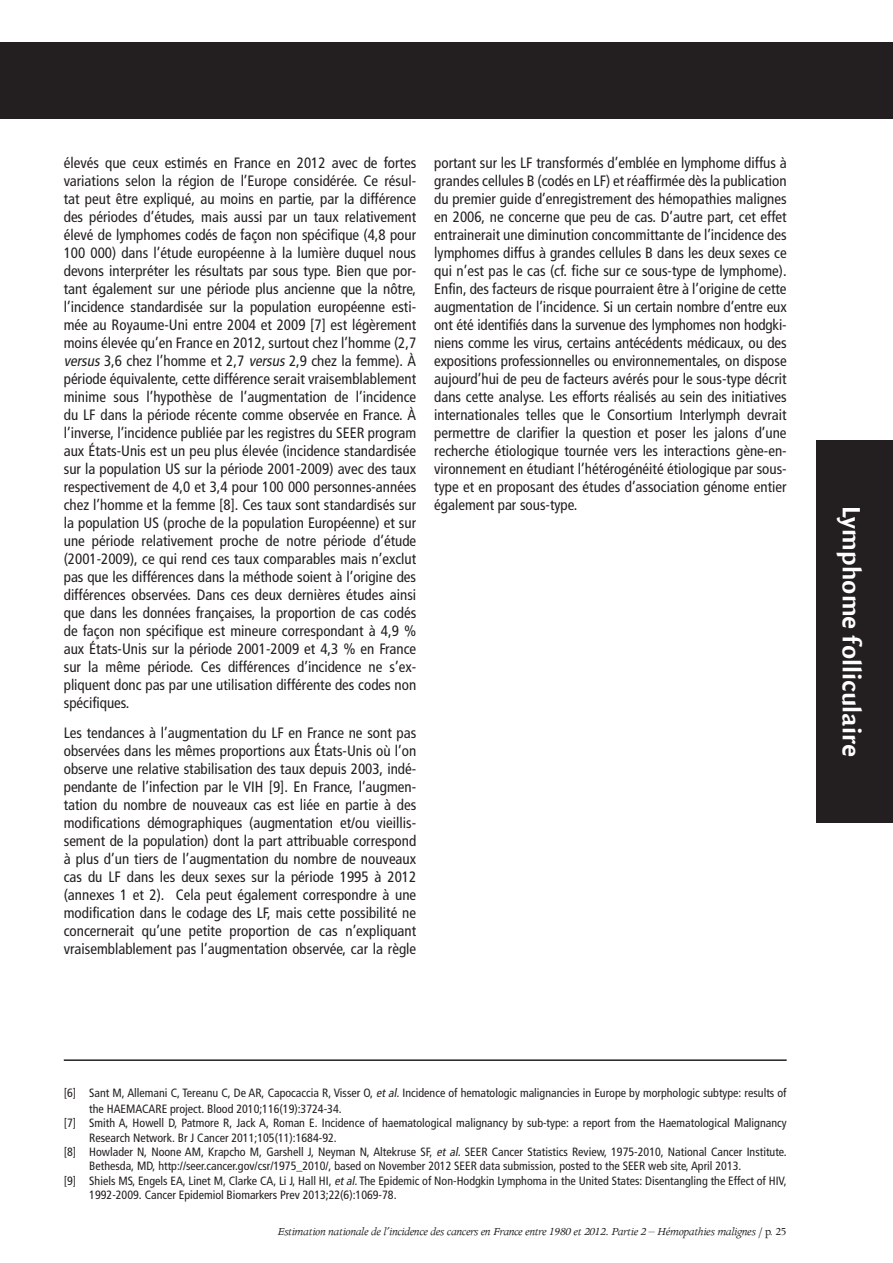
<style>
.page{position:relative;width:893px;height:1263px;background:#fff}
.page>*{position:absolute;margin:0;border:0;box-sizing:border-box;transform-origin:0 0}
.TitrePartie{font:700 27px "Quadraat Sans";color:#fff}
.Body{font:condensed 15px/18px "Frutiger";color:#231f20;text-align:justify}
.NoteBasPage{font:condensed 12px/14.4px "Frutiger";color:#231f20}
.t1{font:italic 12px "Apollo";letter-spacing:-.03em;color:#231f20}
.s1{font-style:italic}
.s2{font-style:normal}
</style>
<div class="page">
<div style="left:0;top:43px;width:893px;height:76px;background:#231f20"></div>
<div style="left:816px;top:440px;width:77px;height:383px;background:#231f20"></div>
<hr style="left:64px;top:1059px;width:723px;height:2px;background:#231f20">
<p class="Body" style="left:64px;top:153px;width:354px">élevés que ceux estimés en France en 2012 avec de fortes variations selon la région de l’Europe considérée. Ce résul&shy;tat peut être expliqué, au moins en partie, par la différence des périodes d’études, mais aussi par un taux relativement élevé de lymphomes codés de façon non spécifique (4,8 pour 100 000) dans l’étude européenne à la lumière duquel nous devons interpréter les résultats par sous type. Bien que por&shy;tant également sur une période plus ancienne que la nôtre, l’incidence standardisée sur la population européenne esti&shy;mée au Royaume-Uni entre 2004 et 2009 [7] est légèrement moins élevée qu’en France en 2012, surtout chez l’homme (2,7 <span class="s1">versus</span> 3,6 chez l’homme et 2,7 <span class="s1">versus</span> 2,9 chez la femme). À période équivalente, cette différence serait vraisemblablement minime sous l’hypothèse de l’augmentation de l’incidence du LF dans la période récente comme observée en France. À l’inverse, l’incidence publiée par les registres du SEER program aux États-Unis est un peu plus élevée (incidence standardisée sur la population US sur la période 2001-2009) avec des taux respectivement de 4,0 et 3,4 pour 100 000 personnes-années chez l’homme et la femme [8]. Ces taux sont standardisés sur la population US (proche de la population Européenne) et sur une période relativement proche de notre période d’étude (2001-2009), ce qui rend ces taux comparables mais n’exclut pas que les différences dans la méthode soient à l’origine des différences observées. Dans ces deux dernières études ainsi que dans les données françaises, la proportion de cas codés de façon non spécifique est mineure correspondant à 4,9 % aux États-Unis sur la période 2001-2009 et 4,3 % en France sur la même période. Ces différences d’incidence ne s’ex&shy;pliquent donc pas par une utilisation différente des codes non spécifiques.</p>
<p class="Body" style="left:64px;top:724px;width:354px">Les tendances à l’augmentation du LF en France ne sont pas observées dans les mêmes proportions aux États-Unis où l’on observe une relative stabilisation des taux depuis 2003, indé&shy;pendante de l’infection par le VIH [9]. En France, l’augmen&shy;tation du nombre de nouveaux cas est liée en partie à des modifications démographiques (augmentation et/ou vieillis&shy;sement de la population) dont la part attribuable correspond à plus d’un tiers de l’augmentation du nombre de nouveaux cas du LF dans les deux sexes sur la période 1995 à 2012 (annexes 1 et 2). Cela peut également correspondre à une modification dans le codage des LF, mais cette possibilité ne concernerait qu’une petite proportion de cas n’expliquant vraisemblablement pas l’augmentation observée, car la règle</p>
<p class="Body" style="left:434px;top:153px;width:354px">portant sur les LF transformés d’emblée en lymphome diffus à grandes cellules B (codés en LF) et réaffirmée dès la publication du premier guide d’enregistrement des hémopathies malignes en 2006, ne concerne que peu de cas. D’autre part, cet effet entrainerait une diminution concommittante de l’incidence des lymphomes diffus à grandes cellules B dans les deux sexes ce qui n’est pas le cas (cf. fiche sur ce sous-type de lymphome).<br>Enfin, des facteurs de risque pourraient être à l’origine de cette augmentation de l’incidence. Si un certain nombre d’entre eux ont été identifiés dans la survenue des lymphomes non hodgki&shy;niens comme les virus, certains antécédents médicaux, ou des expositions professionnelles ou environnementales, on dispose aujourd’hui de peu de facteurs avérés pour le sous-type décrit dans cette analyse. Les efforts réalisés au sein des initiatives internationales telles que le Consortium Interlymph devrait permettre de clarifier la question et poser les jalons d’une recherche étiologique tournée vers les interactions gène-en&shy;vironnement en étudiant l’hétérogénéité étiologique par sous&shy;type et en proposant des études d’association génome entier également par sous-type.</p>
<p class="TitrePartie" style="left:867px;top:505px;width:253px;rotate:90deg">Lymphome folliculaire</p>
<p class="NoteBasPage" style="left:89px;top:1084px;width:699px;line-height:16.2px;text-indent:-26px">[6] Sant M, Allemani C, Tereanu C, De AR, Capocaccia R, Visser O, <span class="s1">etal.</span>Incidence of hematologic malignancies in Europe by morphologic subtype: results of the HAEMACARE project. Blood 2010;116(19):3724-34.</p>
<p class="NoteBasPage" style="left:89px;top:1116px;width:699px;text-indent:-26px">[7] Smith A, Howell D, Patmore R, Jack A, Roman E. Incidence of haematological malignancy by sub-type: a report from the Haematological Malignancy<br>Research Network. Br J Cancer 2011;105(11):1684-92.</p>
<p class="NoteBasPage" style="left:89px;top:1145px;width:699px;text-indent:-26px">[8] Howlader N, Noone AM, Krapcho M, Garshell J, Neyman N, Altekruse SF, <span class="s1">et al.</span> SEER Cancer Statistics Review, 1975-2010, National Cancer Institute.<br>Bethesda, MD, http://seer.cancer.gov/csr/1975_2010/, based on November 2012 SEER data submission, posted to the SEER web site, April 2013.</p>
<p class="NoteBasPage" style="left:89px;top:1173px;width:699px;text-indent:-26px">[9] Shiels MS, Engels EA, Linet M, Clarke CA, Li J, Hall HI, <span class="s1">etal.</span>The Epidemic of Non-Hodgkin Lymphoma in the United States: Disentangling the Effect of HIV,<br>1992-2009. Cancer Epidemiol Biomarkers Prev 2013;22(6):1069-78.</p>
<p class="t1" style="left:277px;top:1224px;width:511px">Estimation nationale de l’incidence des cancers en France entre 1980 et 2012. Partie 2 – Hémopathies malignes <span class="s2">/ p. 25</span></p>
</div>
